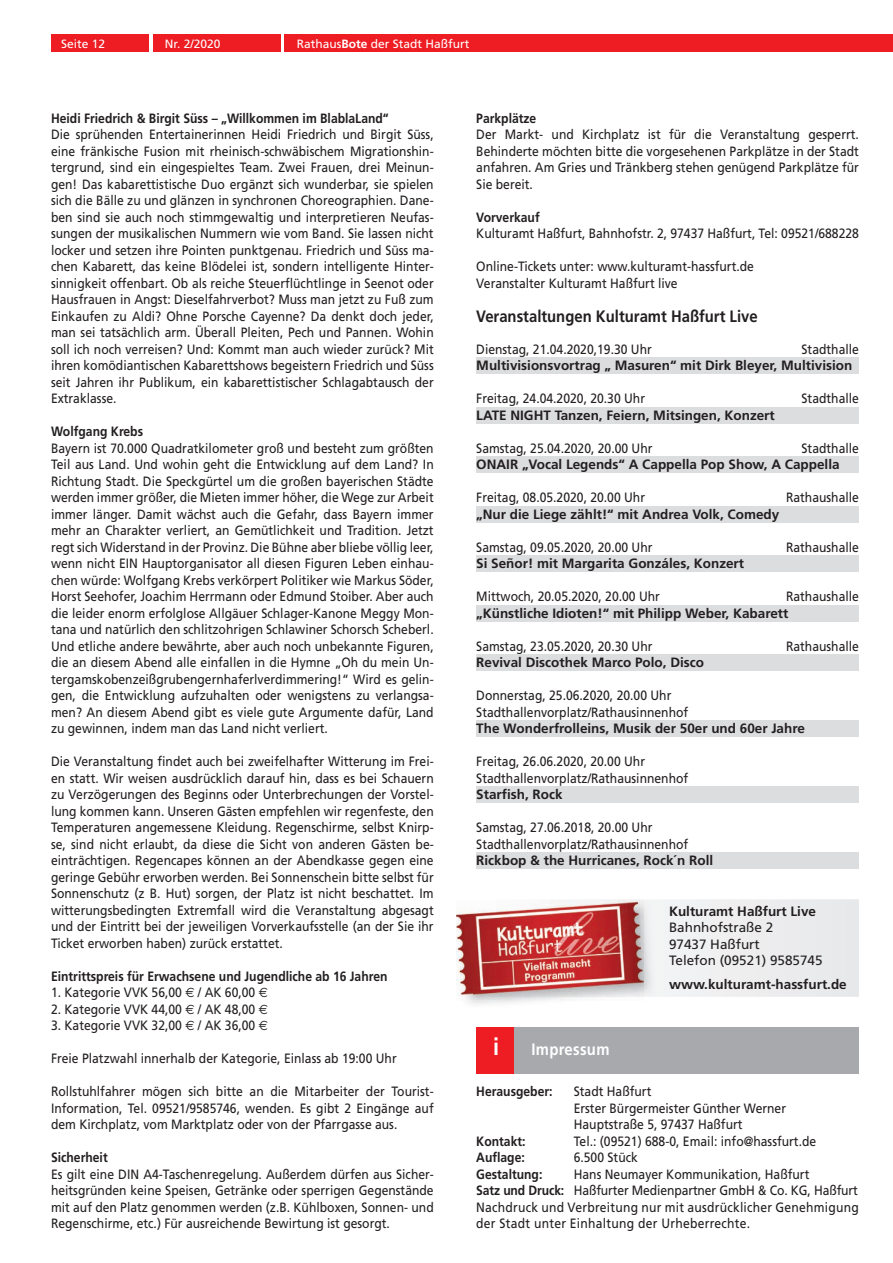
<style>
.page{position:relative;width:893px;height:1263px;background:#fff}
.page>*{position:absolute;margin:0;border:0;box-sizing:border-box;transform-origin:0 0}
.t1{font:700 24px "Frutiger";color:#fff;scale:.9 1}
.t2{font:700 16.5px "Frutiger";color:#231f20;scale:.9 1}
.t3{font:700 16.5px "Frutiger";letter-spacing:.02em;color:#fff;scale:.9 1}
.t4{font:13.5px/16.5px "Frutiger";color:#231f20;text-align:justify;scale:.9 1}
.t5{font:700 13.5px "Frutiger";color:#231f20}
.t6{font:700 13.5px "Frutiger";color:#231f20;scale:.9 1}
.t7{font:13.5px/16.5px "Frutiger";letter-spacing:.02em;color:#231f20;scale:.9 1}
.t8{font:13.5px/16.5px "Frutiger";color:#231f20}
.t9{font:12px "Frutiger";color:#fff}
.s1{font-weight:700}
.s2{font-family:"Euro Sans"}
</style>
<div class="page">
<div style="left:51px;top:34px;width:98px;height:17px;background:#ee1d23"></div>
<div style="left:153px;top:34px;width:128px;height:17px;background:#ee1d23"></div>
<div style="left:285px;top:34px;width:608px;height:17px;background:#ee1d23"></div>
<div style="left:476px;top:1027px;width:38px;height:46px;background:#ee1d23"></div>
<div style="left:514px;top:1027px;width:345px;height:46px;background:#a8a9ad"></div>
<div style="left:476px;top:358px;width:383px;height:16px;background:#dcdddf"></div>
<div style="left:476px;top:407px;width:383px;height:17px;background:#dcdddf"></div>
<div style="left:476px;top:457px;width:383px;height:16px;background:#dcdddf"></div>
<div style="left:476px;top:506px;width:383px;height:17px;background:#dcdddf"></div>
<div style="left:476px;top:556px;width:383px;height:16px;background:#dcdddf"></div>
<div style="left:476px;top:605px;width:383px;height:17px;background:#dcdddf"></div>
<div style="left:476px;top:655px;width:383px;height:16px;background:#dcdddf"></div>
<div style="left:476px;top:721px;width:383px;height:16px;background:#dcdddf"></div>
<div style="left:476px;top:787px;width:383px;height:16px;background:#dcdddf"></div>
<div style="left:476px;top:853px;width:383px;height:16px;background:#dcdddf"></div>
<div style="left:658px;top:899px;width:201px;height:98px;background:#ededee"></div>
<img style="left:503px;top:899px;width:155px;height:98px">
<img style="left:503px;top:899px;width:140px;height:1px">
<img style="left:456px;top:900px;width:47px;height:100px">
<p class="t9" style="left:61px;top:37px;width:46px">Seite 12</p>
<p class="t9" style="left:165px;top:37px;width:57px">Nr. 2/2020</p>
<p class="t9" style="left:297px;top:37px;width:174px">Rathaus<span class="s1">Bote</span> der Stadt Haßfurt</p>
<p class="t6" style="left:51px;top:110px;width:377px">Heidi Friedrich &amp; Birgit Süss – „Willkommen im BlablaLand“</p>
<p class="t4" style="left:51px;top:126px;width:427px">Die sprühenden Entertainerinnen Heidi Friedrich und Birgit Süss, eine fränkische Fusion mit rheinisch-schwäbischem Migrationshin&shy;tergrund, sind ein eingespieltes Team. Zwei Frauen, drei Meinun&shy;gen! Das kabarettistische Duo ergänzt sich wunderbar, sie spielen sich die Bälle zu und glänzen in synchronen Choreographien. Dane&shy;ben sind sie auch noch stimmgewaltig und interpretieren Neufas&shy;sungen der musikalischen Nummern wie vom Band. Sie lassen nicht locker und setzen ihre Pointen punktgenau. Friedrich und Süss ma&shy;chen Kabarett, das keine Blödelei ist, sondern intelligente Hinter&shy;sinnigkeit offenbart. Ob als reiche Steuerflüchtlinge in Seenot oder Hausfrauen in Angst: Dieselfahrverbot? Muss man jetzt zu Fuß zum Einkaufen zu Aldi? Ohne Porsche Cayenne? Da denkt doch jeder, man sei tatsächlich arm. Überall Pleiten, Pech und Pannen. Wohin soll ich noch verreisen? Und: Kommt man auch wieder zurück? Mit ihren komödiantischen Kabarettshows begeistern Friedrich und Süss seit Jahren ihr Publikum, ein kabarettistischer Schlagabtausch der Extraklasse.</p>
<p class="t6" style="left:51px;top:424px;width:104px">Wolfgang Krebs</p>
<p class="t4" style="left:51px;top:440px;width:427px">Bayern ist 70.000 Quadratkilometer groß und besteht zum größten Teil aus Land. Und wohin geht die Entwicklung auf dem Land? In Richtung Stadt. Die Speckgürtel um die großen bayerischen Städte werden immer größer, die Mieten immer höher, die Wege zur Arbeit immer länger. Damit wächst auch die Gefahr, dass Bayern immer mehr an Charakter verliert, an Gemütlichkeit und Tradition. Jetzt regt sich Widerstand in der Provinz. Die Bühne aber bliebe völlig leer, wenn nicht EIN Hauptorganisator all diesen Figuren Leben einhau&shy;chen würde: Wolfgang Krebs verkörpert Politiker wie Markus Söder, Horst Seehofer, Joachim Herrmann oder Edmund Stoiber. Aber auch die leider enorm erfolglose Allgäuer Schlager-Kanone Meggy Mon&shy;tana und natürlich den schlitzohrigen Schlawiner Schorsch Scheberl.<br>Und etliche andere bewährte, aber auch noch unbekannte Figuren, die an diesem Abend alle einfallen in die Hymne „Oh du mein Un&shy;tergamskobenzeißgrubengernhaferlverdimmering!“ Wird es gelin&shy;gen, die Entwicklung aufzuhalten oder wenigstens zu verlangsa&shy;men? An diesem Abend gibt es viele gute Argumente dafür, Land zu gewinnen, indem man das Land nicht verliert.</p>
<p class="t4" style="left:51px;top:753px;width:427px">Die Veranstaltung findet auch bei zweifelhafter Witterung im Frei&shy;en statt. Wir weisen ausdrücklich darauf hin, dass es bei Schauern zu Verzögerungen des Beginns oder Unterbrechungen der Vorstel&shy;lung kommen kann. Unseren Gästen empfehlen wir regenfeste, den Temperaturen angemessene Kleidung. Regenschirme, selbst Knirp&shy;se, sind nicht erlaubt, da diese die Sicht von anderen Gästen be&shy;einträchtigen. Regencapes können an der Abendkasse gegen eine geringe Gebühr erworben werden. Bei Sonnenschein bitte selbst für Sonnenschutz (z B. Hut) sorgen, der Platz ist nicht beschattet. Im witterungsbedingten Extremfall wird die Veranstaltung abgesagt und der Eintritt bei der jeweiligen Vorverkaufsstelle (an der Sie ihr Ticket erworben haben) zurück erstattet.</p>
<p class="t6" style="left:51px;top:968px;width:375px">Eintrittspreis für Erwachsene und Jugendliche ab 16 Jahren</p>
<p class="t4" style="left:51px;top:984px;width:242px">1. Kategorie VVK 56,00 <span class="s2">€</span> / AK 60,00 <span class="s2">€</span></p>
<p class="t4" style="left:51px;top:1001px;width:242px">2. Kategorie VVK 44,00 <span class="s2">€</span> / AK 48,00 <span class="s2">€</span></p>
<p class="t4" style="left:51px;top:1017px;width:242px">3. Kategorie VVK 32,00 <span class="s2">€</span> / AK 36,00 <span class="s2">€</span></p>
<p class="t4" style="left:51px;top:1050px;width:386px">Freie Platzwahl innerhalb der Kategorie, Einlass ab 19:00 Uhr</p>
<p class="t4" style="left:51px;top:1083px;width:427px">Rollstuhlfahrer mögen sich bitte an die Mitarbeiter der Tourist-Information, Tel. 09521/9585746, wenden. Es gibt 2 Eingänge auf dem Kirchplatz, vom Marktplatz oder von der Pfarrgasse aus.</p>
<p class="t6" style="left:51px;top:1149px;width:65px">Sicherheit</p>
<p class="t4" style="left:51px;top:1166px;width:427px">Es gilt eine DIN A4-Taschenregelung. Außerdem dürfen aus Sicher&shy;heitsgründen keine Speisen, Getränke oder sperrigen Gegenstände mit auf den Platz genommen werden (z.B. Kühlboxen, Sonnen- und Regenschirme, etc.) Für ausreichende Bewirtung ist gesorgt.</p>
<p class="t6" style="left:476px;top:110px;width:68px">Parkplätze</p>
<p class="t4" style="left:476px;top:126px;width:427px">Der Markt- und Kirchplatz ist für die Veranstaltung gesperrt.<br>Behinderte möchten bitte die vorgesehenen Parkplätze in der Stadt anfahren. Am Gries und Tränkberg stehen genügend Parkplätze für Sie bereit.</p>
<p class="t6" style="left:476px;top:209px;width:72px">Vorverkauf</p>
<p class="t4" style="left:476px;top:225px;width:427px">Kulturamt Haßfurt, Bahnhofstr. 2, 97437 Haßfurt, Tel: 09521/688228</p>
<p class="t4" style="left:476px;top:258px;width:310px">Online-Tickets unter: www.kulturamt-hassfurt.de<br>Veranstalter Kulturamt Haßfurt live</p>
<p class="t2" style="left:476px;top:307px;width:314px">Veranstaltungen Kulturamt Haßfurt Live</p>
<p class="t4" style="left:476px;top:341px;width:197px">Dienstag, 21.04.2020,19.30 Uhr</p>
<p class="t4" style="left:802px;top:341px;width:65px">Stadthalle</p>
<p class="t5" style="left:476px;top:358px;width:378px">Multivisionsvortrag „ Masuren“ mit Dirk Bleyer, Multivision</p>
<p class="t4" style="left:476px;top:390px;width:189px">Freitag, 24.04.2020, 20.30 Uhr</p>
<p class="t4" style="left:802px;top:390px;width:65px">Stadthalle</p>
<p class="t5" style="left:476px;top:407px;width:300px">LATE NIGHT Tanzen, Feiern, Mitsingen, Konzert</p>
<p class="t4" style="left:476px;top:440px;width:197px">Samstag, 25.04.2020, 20.00 Uhr</p>
<p class="t4" style="left:802px;top:440px;width:65px">Stadthalle</p>
<p class="t5" style="left:476px;top:457px;width:365px">ONAIR „Vocal Legends“ A Cappella Pop Show, A Cappella</p>
<p class="t4" style="left:476px;top:489px;width:189px">Freitag, 08.05.2020, 20.00 Uhr</p>
<p class="t4" style="left:786px;top:489px;width:83px">Rathaushalle</p>
<p class="t5" style="left:476px;top:506px;width:305px">„Nur die Liege zählt!“ mit Andrea Volk, Comedy</p>
<p class="t4" style="left:476px;top:539px;width:197px">Samstag, 09.05.2020, 20.00 Uhr</p>
<p class="t4" style="left:786px;top:539px;width:83px">Rathaushalle</p>
<p class="t5" style="left:476px;top:556px;width:269px">Si Señor! mit Margarita Gonzáles, Konzert</p>
<p class="t4" style="left:476px;top:588px;width:206px">Mittwoch, 20.05.2020, 20.00 Uhr</p>
<p class="t4" style="left:786px;top:588px;width:83px">Rathaushalle</p>
<p class="t5" style="left:476px;top:605px;width:314px">„Künstliche Idioten!“ mit Philipp Weber, Kabarett</p>
<p class="t4" style="left:476px;top:638px;width:197px">Samstag, 23.05.2020, 20.30 Uhr</p>
<p class="t4" style="left:786px;top:638px;width:83px">Rathaushalle</p>
<p class="t5" style="left:476px;top:655px;width:229px">Revival Discothek Marco Polo, Disco</p>
<p class="t4" style="left:476px;top:687px;width:237px">Donnerstag, 25.06.2020, 20.00 Uhr<br>Stadthallenvorplatz/Rathausinnenhof</p>
<p class="t5" style="left:476px;top:721px;width:330px">The Wonderfrolleins, Musik der 50er und 60er Jahre</p>
<p class="t4" style="left:476px;top:753px;width:237px">Freitag, 26.06.2020, 20.00 Uhr<br>Stadthallenvorplatz/Rathausinnenhof</p>
<p class="t5" style="left:476px;top:787px;width:88px">Starfish, Rock</p>
<p class="t4" style="left:476px;top:819px;width:237px">Samstag, 27.06.2018, 20.00 Uhr<br>Stadthallenvorplatz/Rathausinnenhof</p>
<p class="t5" style="left:476px;top:853px;width:239px">Rickbop &amp; the Hurricanes, Rock´n Roll</p>
<p class="t5" style="left:669px;top:903px;width:149px">Kulturamt Haßfurt Live</p>
<p class="t8" style="left:669px;top:919px;width:155px">Bahnhofstraße 2<br>97437 Haßfurt<br>Telefon (09521) 9585745</p>
<p class="t5" style="left:669px;top:976px;width:179px">www.kulturamt-hassfurt.de</p>
<h1 class="t1" style="left:493px;top:1033px;width:8px">i</h1>
<p class="t3" style="left:532px;top:1040px;width:88px">Impressum</p>
<p class="t6" style="left:476px;top:1084px;width:86px">Herausgeber:</p>
<p class="t4" style="left:574px;top:1083px;width:237px;text-align:left">Stadt Haßfurt<br>Erster Bürgermeister Günther Werner<br>Hauptstraße 5, 97437 Haßfurt</p>
<p class="t6" style="left:476px;top:1133px;width:56px">Kontakt:</p>
<p class="t4" style="left:574px;top:1133px;width:271px">Tel.: (09521) 688-0, Email: info@hassfurt.de</p>
<p class="t6" style="left:476px;top:1150px;width:56px">Auflage:</p>
<p class="t4" style="left:574px;top:1149px;width:73px">6.500 Stück</p>
<p class="t6" style="left:476px;top:1166px;width:75px">Gestaltung:</p>
<p class="t7" style="left:476px;top:1166px;width:427px;text-indent:98px">Hans Neumayer Kommunikation, Haßfurt<br><span class="s1">Satz und Druck:</span> Haßfurter Medienpartner GmbH &amp; Co. KG, Haßfurt Nachdruck und Verbreitung nur mit ausdrücklicher Genehmigung der Stadt unter Einhaltung der Urheberrechte.</p>
</div>
